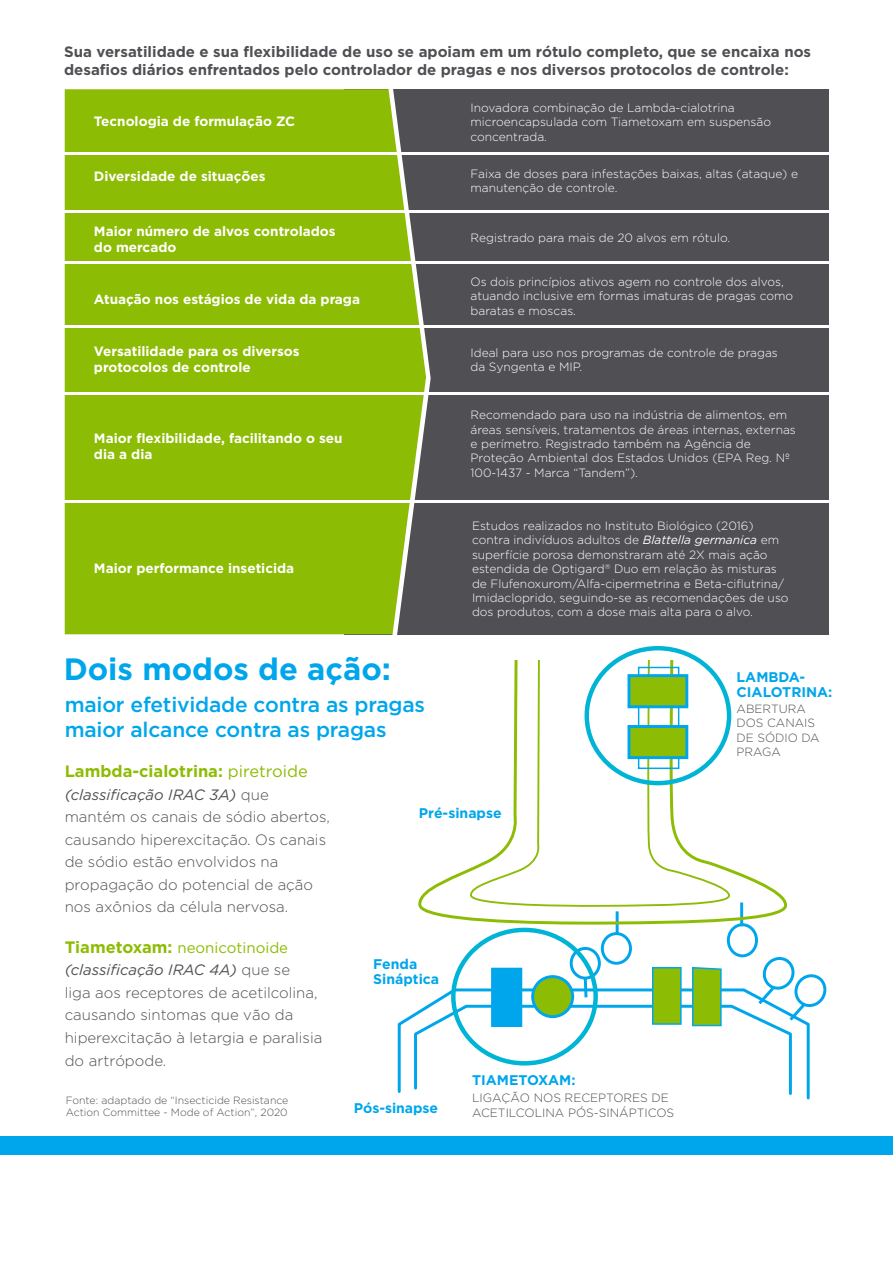
<style>
.page{position:relative;width:893px;height:1263px;background:#fff}
.page>*{position:absolute;margin:0;border:0;box-sizing:border-box;transform-origin:0 0}
.t1{font:700 30.9px "Gotham";color:#00a6eb}
.t2{font:500 21px/25.2px "Gotham";letter-spacing:-.01em;color:#00a6eb}
.t3{font:700 16.5px "Gotham";color:#8dbc05}
.t4{font:300 15px/22.5px "Gotham";color:#504f53}
.t5{font:700 15px/18px "Gotham";color:#504f53}
.t6{font:italic 15px "Luks Book Italic Luks";color:#504f53}
.t7{font:15px "Gotham";color:#8dbc05}
.t8{font:700 13.95px/14.9px "Gotham";color:#00a6eb}
.t9{font:700 13.5px/16.2px "Gotham";color:#fff}
.t10{font:300 12px/14.4px "Gotham";color:#fff}
.t11{font:300 12px/15px "Gotham";color:#504f53}
.t12{font:300 11.85px/14.2px "Gotham";color:#504f53}
.t13{font:300 10.5px/12.6px "Gotham";color:#504f53}
.s1{font-family:"Luks Book Italic Luks";font-weight:400;font-style:italic}
.s2{font-weight:400}
.s3{font-family:"Gotham";font-weight:300;font-style:normal}
.s4{font-weight:700;font-size:16.5px}
</style>
<div class="page">
<svg style="left:397px;top:1014px;width:413px;height:86px"></svg>
<svg style="left:413px;top:960px;width:414px;height:136px"></svg>
<svg style="left:420px;top:710px;width:369px;height:390px"></svg>
<svg style="left:469px;top:660px;width:262px;height:440px"></svg>
<div style="left:584px;top:646px;width:147px;height:139px;border:4px solid #00b4d6;border-radius:50%"></div>
<div style="left:638px;top:667px;width:41px;height:102px;border:1px solid #00a6eb"></div>
<div style="left:629px;top:676px;width:58px;height:31px;background:#8dbc05"></div>
<div style="left:627px;top:674px;width:61px;height:34px;border:3px solid #00a6eb"></div>
<div style="left:629px;top:726px;width:58px;height:32px;background:#8dbc05"></div>
<div style="left:627px;top:725px;width:61px;height:34px;border:3px solid #00a6eb"></div>
<div style="left:344px;top:89px;width:485px;height:545px;background:#504f53"></div>
<div style="left:65px;top:89px;width:323px;height:545px;background:#8dbc05"></div>
<svg style="left:388px;top:89px;width:43px;height:546px"></svg>
<hr style="left:64px;top:152px;width:766px;height:3px;background:#fff">
<hr style="left:64px;top:210px;width:766px;height:3px;background:#fff">
<hr style="left:64px;top:261px;width:766px;height:3px;background:#fff">
<hr style="left:64px;top:325px;width:766px;height:3px;background:#fff">
<hr style="left:64px;top:392px;width:766px;height:2px;background:#fff">
<hr style="left:64px;top:500px;width:766px;height:3px;background:#fff">
<div style="left:0;top:1136px;width:893px;height:18px;background:#00a6eb"></div>
<p class="t5" style="left:64px;top:43px;width:748px">Sua versatilidade e sua flexibilidade de uso se apoiam em um rótulo completo, que se encaixa nos desafios diários enfrentados pelo controlador de pragas e nos diversos protocolos de controle:</p>
<p class="t9" style="left:94px;top:113px;width:203px">Tecnologia de formulação ZC</p>
<p class="t9" style="left:94px;top:168px;width:173px">Diversidade de situações</p>
<p class="t9" style="left:94px;top:222px;width:243px">Maior número de alvos controlados do mercado</p>
<p class="t9" style="left:94px;top:290px;width:268px">Atuação nos estágios de vida da praga</p>
<p class="t9" style="left:94px;top:343px;width:207px">Versatilidade para os diversos protocolos de controle</p>
<p class="t9" style="left:94px;top:430px;width:250px">Maior flexibilidade, facilitando o seu dia a dia</p>
<p class="t9" style="left:94px;top:560px;width:202px">Maior performance inseticida</p>
<h1 class="t1" style="left:64px;top:651px;width:329px">Dois modos de ação:</h1>
<h2 class="t2" style="left:65px;top:692px;width:362px">maior efetividade contra as pragas maior alcance contra as pragas</h2>
<p class="t10" style="left:471px;top:100px;width:302px">Inovadora combinação de Lambda-cialotrina microencapsulada com Tiametoxam em suspensão concentrada.</p>
<p class="t10" style="left:471px;top:166px;width:329px">Faixa de doses para infestações baixas, altas (ataque) e manutenção de controle.</p>
<p class="t10" style="left:471px;top:230px;width:261px">Registrado para mais de 20 alvos em rótulo.</p>
<p class="t10" style="left:471px;top:274px;width:324px">Os dois princípios ativos agem no controle dos alvos, atuando inclusive em formas imaturas de pragas como baratas e moscas.</p>
<p class="t10" style="left:471px;top:345px;width:309px">Ideal para uso nos programas de controle de pragas da Syngenta e MIP.</p>
<p class="t10" style="left:471px;top:408px;width:327px">Recomendado para uso na indústria de alimentos, em áreas sensíveis, tratamentos de áreas internas, externas e perímetro. Registrado também na Agência de Proteção Ambiental dos Estados Unidos (EPA Reg. Nº 100-1437 - Marca “Tandem”).</p>
<p class="t10" style="left:472px;top:518px;width:318px">Estudos realizados no Instituto Biológico (2016) contra indivíduos adultos de <span class="s1">Blattella germanica</span> em superfície porosa demonstraram até 2X mais ação estendida de Optigard<sup>®</sup> Duo em relação às misturas de Flufenoxurom/Alfa-cipermetrina e Beta-ciflutrina/ Imidacloprido, seguindo-se as recomendações de uso dos produtos, com a dose mais alta para o alvo.</p>
<p class="t8" style="left:737px;top:669px;width:97px">LAMBDA-<br>CIALOTRINA:</p>
<p class="t12" style="left:737px;top:702px;width:85px">ABERTURA<br>DOS CANAIS<br>DE SÓDIO DA<br>PRAGA</p>
<h3 class="t3" style="left:65px;top:762px;width:245px">Lambda-cialotrina: <span class="s2">piretroide</span></h3>
<p class="t6" style="left:65px;top:786px;width:206px">(classificação IRAC 3A) <span class="s3">que</span></p>
<p class="t4" style="left:65px;top:805px;width:267px">mantém os canais de sódio abertos, causando hiperexcitação. Os canais de sódio estão envolvidos na propagação do potencial de ação nos axônios da célula nervosa.</p>
<p class="t7" style="left:65px;top:939px;width:225px"><span class="s4">Tiametoxam:</span> neonicotinoide</p>
<p class="t6" style="left:65px;top:962px;width:227px">(classificação IRAC 4A) <span class="s3">que se</span></p>
<p class="t4" style="left:65px;top:981px;width:259px">liga aos receptores de acetilcolina, causando sintomas que vão da hiperexcitação à letargia e paralisia do artrópode.</p>
<p class="t13" style="left:66px;top:1093px;width:224px">Fonte: adaptado de “Insecticide Resistance<br>Action Committee - Mode of Action”, 2020</p>
<p class="t8" style="left:419px;top:805px;width:84px">Pré-sinapse</p>
<p class="t8" style="left:373px;top:956px;width:67px">Fenda<br>Sináptica</p>
<p class="t8" style="left:354px;top:1100px;width:86px">Pós-sinapse</p>
<p class="t8" style="left:472px;top:1072px;width:105px">TIAMETOXAM:</p>
<p class="t11" style="left:472px;top:1090px;width:204px">LIGAÇÃO NOS RECEPTORES DE<br>ACETILCOLINA PÓS-SINÁPTICOS</p>
</div>
